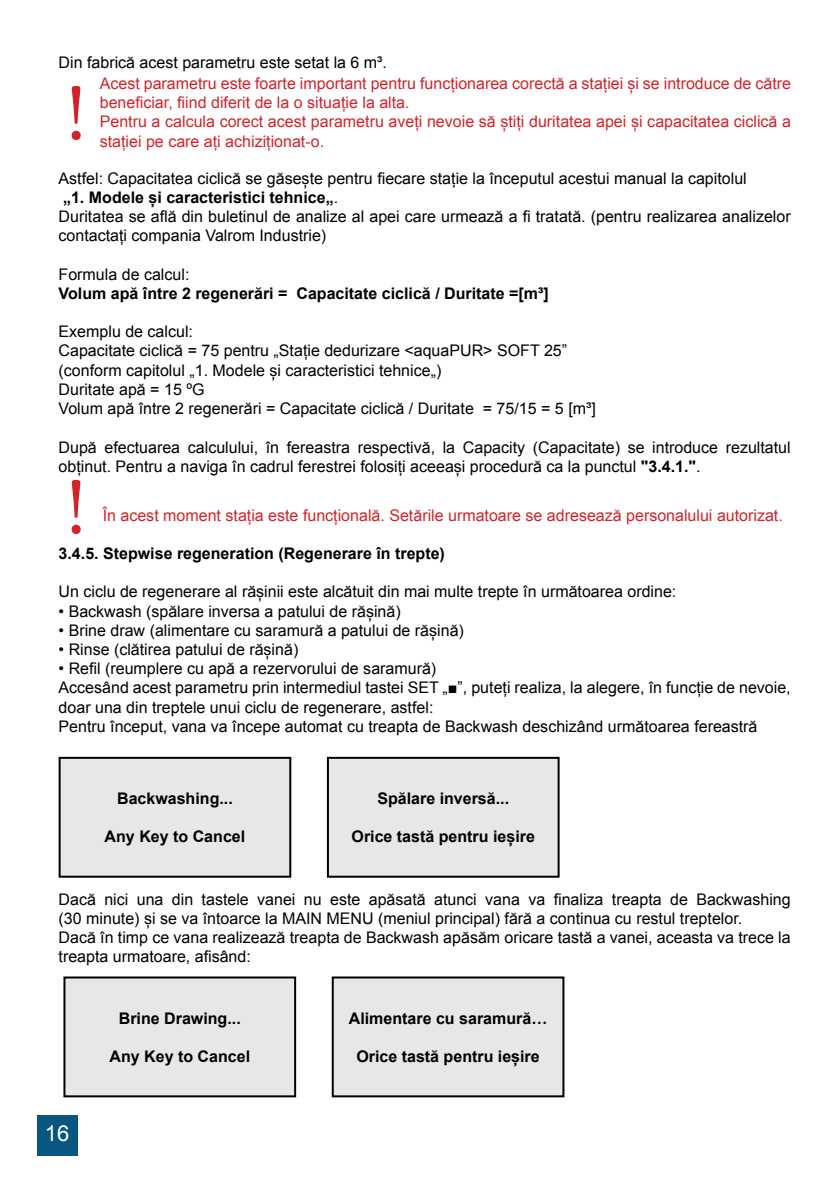
<style>
.page{position:relative;width:840px;height:1191px;background:#fff}
.page>*{position:absolute;margin:0;border:0;box-sizing:border-box;transform-origin:0 0}
.t1{font:80px "Minion Pro";color:#d2232a}
.t2{font:22px "Arial";color:#fff}
.t3{font:16px/19.2px "Arial";color:#000}
.t4{font:16px/19.2px "Arial";color:#d2232a}
.t5{font:700 16px "Arial";color:#000}
.s1{font-weight:700}
</style>
<div class="page">
<div style="left:37px;top:1115px;width:41px;height:41px;background:#095681"></div>
<div style="left:60px;top:758px;width:230px;height:118px;background:#e6e7e8"></div>
<div style="left:59px;top:757px;width:232px;height:120px;border:2px solid #000"></div>
<div style="left:328px;top:758px;width:230px;height:118px;background:#e6e7e8"></div>
<div style="left:327px;top:757px;width:232px;height:120px;border:2px solid #000"></div>
<div style="left:64px;top:977px;width:231px;height:119px;background:#e6e7e8"></div>
<div style="left:63px;top:976px;width:233px;height:121px;border:2px solid #000"></div>
<div style="left:332px;top:977px;width:231px;height:119px;background:#e6e7e8"></div>
<div style="left:331px;top:976px;width:233px;height:121px;border:2px solid #000"></div>
<p class="t3" style="left:59px;top:53px;width:330px">Din fabrică acest parametru este setat la 6 m³.</p>
<h1 class="t1" style="left:65px;top:60px;width:24px">!</h1>
<p class="t4" style="left:100px;top:74px;width:692px">Acest parametru este foarte important pentru funcționarea corectă a stației și se introduce de către beneficiar, fiind diferit de la o situație la alta.<br>Pentru a calcula corect acest parametru aveți nevoie să știți duritatea apei și capacitatea ciclică a stației pe care ați achiziționat-o.</p>
<p class="t3" style="left:59px;top:168px;width:733px">Astfel: Capacitatea ciclică se găsește pentru fiecare stație la începutul acestui manual la capitolul<br><span class="s1">„1. Modele și caracteristici tehnice„</span>.<br>Duritatea se află din buletinul de analize al apei care urmează a fi tratată. (pentru realizarea analizelor contactați compania Valrom Industrie)</p>
<p class="t3" style="left:59px;top:264px;width:132px">Formula de calcul:</p>
<p class="t5" style="left:59px;top:282px;width:491px">Volum apă între 2 regenerări = Capacitate ciclică / Duritate =[m³]</p>
<p class="t3" style="left:59px;top:322px;width:538px">Exemplu de calcul:<br>Capacitate ciclică = 75 pentru „Stație dedurizare &lt;aquaPUR&gt; SOFT 25” (conform capitolul „1. Modele și caracteristici tehnice„)<br>Duritate apă = 15 ºG<br>Volum apă între 2 regenerări = Capacitate ciclică / Duritate = 75/15 = 5 [m³]</p>
<p class="t3" style="left:59px;top:437px;width:733px">După efectuarea calculului, în fereastra respectivă, la Capacity (Capacitate) se introduce rezultatul obținut. Pentru a naviga în cadrul ferestrei folosiți aceeași procedură ca la punctul <span class="s1">"3.4.1."</span>.</p>
<h1 class="t1" style="left:65px;top:454px;width:24px">!</h1>
<p class="t4" style="left:103px;top:505px;width:681px">În acest moment stația este funcțională. Setările urmatoare se adresează personalului autorizat.</p>
<p class="t5" style="left:59px;top:543px;width:387px">3.4.5. Stepwise regeneration (Regenerare în trepte)</p>
<p class="t3" style="left:59px;top:582px;width:619px">Un ciclu de regenerare al rășinii este alcătuit din mai multe trepte în următoarea ordine:</p>
<p class="t3" style="left:59px;top:601px;width:343px">• Backwash (spălare inversa a patului de rășină)</p>
<p class="t3" style="left:59px;top:621px;width:406px">• Brine draw (alimentare cu saramură a patului de rășină)</p>
<p class="t3" style="left:59px;top:640px;width:241px">• Rinse (clătirea patului de rășină)</p>
<p class="t3" style="left:59px;top:659px;width:733px">• Refil (reumplere cu apă a rezervorului de saramură)<br>Accesând acest parametru prin intermediul tastei SET „■”, puteți realiza, la alegere, în funcție de nevoie, doar una din treptele unui ciclu de regenerare, astfel:<br>Pentru început, vana va începe automat cu treapta de Backwash deschizând următoarea fereastră</p>
<p class="t5" style="left:117px;top:787px;width:117px">Backwashing...</p>
<p class="t5" style="left:105px;top:826px;width:142px">Any Key to Cancel</p>
<p class="t5" style="left:377px;top:787px;width:133px">Spălare inversă...</p>
<p class="t5" style="left:351px;top:826px;width:185px">Orice tastă pentru ieșire</p>
<p class="t3" style="left:59px;top:889px;width:733px">Dacă nici una din tastele vanei nu este apăsată atunci vana va finaliza treapta de Backwashing (30 minute) și se va întoarce la MAIN MENU (meniul principal) fără a continua cu restul treptelor.<br>Dacă în timp ce vana realizează treapta de Backwash apăsăm oricare tastă a vanei, aceasta va trece la treapta urmatoare, afisând:</p>
<h2 class="t2" style="left:45px;top:1119px;width:26px">16</h2>
<p class="t5" style="left:119px;top:1007px;width:123px">Brine Drawing...</p>
<p class="t5" style="left:109px;top:1045px;width:142px">Any Key to Cancel</p>
<p class="t5" style="left:348px;top:1007px;width:200px">Alimentare cu saramură…</p>
<p class="t5" style="left:356px;top:1045px;width:185px">Orice tastă pentru ieșire</p>
</div>
